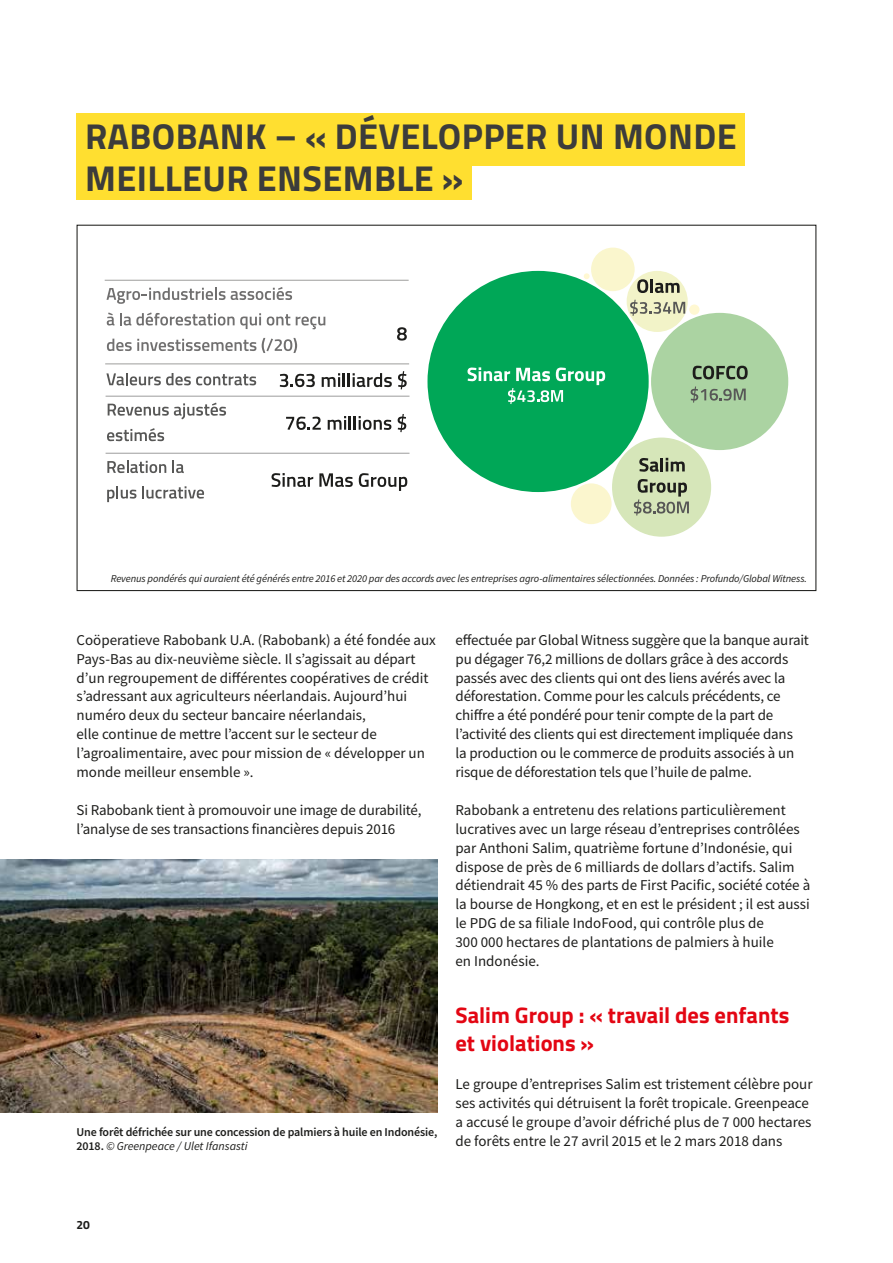
<style>
.page{position:relative;width:893px;height:1263px;background:#fff}
.page>*{position:absolute;margin:0;border:0;box-sizing:border-box;transform-origin:0 0}
.t1{font:700 36px/42.5px "Titillium";letter-spacing:.01em;color:#3c3c3b}
.t2{font:700 22.5px/28.3px "Titillium";color:#e30613}
.t3{font:15px/18.9px "Source Sans Pro";color:#1d1d1b}
.t4{font:600 12px/14.4px "Source Sans Pro";letter-spacing:-.01em;color:#1d1d1b}
.t5{font:700 12px "Titillium";color:#1d1d1b}
.t6{font:italic 10.5px "Source Sans Pro";letter-spacing:-.01em;color:#1d1d1b}
.s1{font-weight:400;font-style:italic}
</style>
<div class="page">
<div style="left:77px;top:113px;width:668px;height:87px;background:#ffdf30"></div>
<img style="left:0;top:859px;width:437px;height:253px">
<div style="left:427px;top:271px;width:222px;height:221px;background:#00a757;border-radius:50%"></div>
<div style="left:651px;top:313px;width:137px;height:137px;background:#abd3a2;border-radius:50%"></div>
<div style="left:612px;top:438px;width:99px;height:99px;background:#d6e6b9;border-radius:50%"></div>
<div style="left:627px;top:271px;width:61px;height:61px;background:#f2f3c8;border-radius:50%"></div>
<div style="left:591px;top:248px;width:44px;height:43px;background:#faf6cd;border-radius:50%"></div>
<div style="left:571px;top:483px;width:41px;height:41px;background:#fbf6ce;border-radius:50%"></div>
<div style="left:689px;top:304px;width:10px;height:11px;background:#fff8d2;border-radius:50%"></div>
<svg style="left:584px;top:273px;width:6px;height:6px"></svg>
<svg style="left:107px;top:287px;width:185px;height:17px"></svg>
<svg style="left:107px;top:312px;width:7px;height:13px"></svg>
<svg style="left:120px;top:312px;width:141px;height:17px"></svg>
<svg style="left:267px;top:314px;width:23px;height:11px"></svg>
<svg style="left:296px;top:316px;width:29px;height:13px"></svg>
<svg style="left:107px;top:339px;width:149px;height:12px"></svg>
<svg style="left:262px;top:338px;width:35px;height:15px"></svg>
<hr style="left:105px;top:280px;width:304px;height:1px;background:#9d9d9c">
<hr style="left:106px;top:453px;width:303px;height:1px;background:#9d9d9c">
<svg style="left:107px;top:461px;width:59px;height:12px"></svg>
<svg style="left:172px;top:461px;width:12px;height:12px"></svg>
<svg style="left:107px;top:486px;width:29px;height:16px"></svg>
<svg style="left:142px;top:486px;width:62px;height:13px"></svg>
<svg style="left:106px;top:373px;width:150px;height:12px"></svg>
<svg style="left:108px;top:403px;width:118px;height:16px"></svg>
<svg style="left:107px;top:428px;width:57px;height:13px"></svg>
<svg style="left:271px;top:473px;width:42px;height:14px"></svg>
<svg style="left:319px;top:473px;width:34px;height:14px"></svg>
<svg style="left:359px;top:473px;width:48px;height:18px"></svg>
<svg style="left:397px;top:327px;width:10px;height:14px"></svg>
<svg style="left:280px;top:374px;width:35px;height:13px"></svg>
<svg style="left:322px;top:373px;width:70px;height:14px"></svg>
<svg style="left:398px;top:371px;width:9px;height:18px"></svg>
<svg style="left:286px;top:417px;width:35px;height:13px"></svg>
<svg style="left:328px;top:416px;width:63px;height:14px"></svg>
<svg style="left:398px;top:414px;width:8px;height:18px"></svg>
<hr style="left:105px;top:363px;width:304px;height:1px;background:#9d9d9c">
<hr style="left:106px;top:396px;width:303px;height:1px;background:#9d9d9c">
<svg style="left:467px;top:367px;width:138px;height:37px"></svg>
<svg style="left:693px;top:366px;width:55px;height:13px"></svg>
<svg style="left:691px;top:386px;width:55px;height:17px"></svg>
<svg style="left:639px;top:458px;width:46px;height:14px"></svg>
<svg style="left:634px;top:479px;width:55px;height:36px"></svg>
<svg style="left:637px;top:279px;width:11px;height:14px"></svg>
<hr style="left:650px;top:279px;width:3px;height:14px;background:#1d1d1b">
<svg style="left:655px;top:283px;width:25px;height:10px"></svg>
<svg style="left:630px;top:300px;width:55px;height:16px"></svg>
<div style="left:472px;top:166px;width:344px;height:45px;background:#fff"></div>
<h1 class="t1" style="left:85px;top:113px;width:653px">RABOBANK – « DÉVELOPPER UN MONDE<br>MEILLEUR ENSEMBLE »</h1>
<p class="t6" style="left:111px;top:572px;width:698px">Revenus pondérés qui auraient été générés entre 2016 et 2020 par des accords avec les entreprises agro-alimentaires sélectionnées. Données : Profundo/Global Witness.</p>
<p class="t3" style="left:77px;top:630px;width:361px">Coöperatieve Rabobank U.A. (Rabobank) a été fondée aux Pays-Bas au dix-neuvième siècle. Il s’agissait au départ d’un regroupement de différentes coopératives de crédit s’adressant aux agriculteurs néerlandais. Aujourd’hui numéro deux du secteur bancaire néerlandais,<br>elle continue de mettre l’accent sur le secteur de l’agroalimentaire, avec pour mission de « développer un monde meilleur ensemble ».</p>
<p class="t3" style="left:77px;top:800px;width:347px">Si Rabobank tient à promouvoir une image de durabilité, l’analyse de ses transactions financières depuis 2016</p>
<p class="t4" style="left:77px;top:1124px;width:362px">Une forêt défrichée sur une concession de palmiers à huile en Indonésie,<br>2018. <span class="s1">© Greenpeace / Ulet Ifansasti</span></p>
<p class="t3" style="left:455px;top:630px;width:355px">effectuée par Global Witness suggère que la banque aurait pu dégager 76,2 millions de dollars grâce à des accords passés avec des clients qui ont des liens avérés avec la déforestation. Comme pour les calculs précédents, ce chiffre a été pondéré pour tenir compte de la part de l’activité des clients qui est directement impliquée dans<br>la production ou le commerce de produits associés à un risque de déforestation tels que l’huile de palme.</p>
<p class="t3" style="left:455px;top:800px;width:356px">Rabobank a entretenu des relations particulièrement lucratives avec un large réseau d’entreprises contrôlées par Anthoni Salim, quatrième fortune d’Indonésie, qui dispose de près de 6 milliards de dollars d’actifs. Salim détiendrait 45 % des parts de First Pacific, société cotée à la bourse de Hongkong, et en est le président ; il est aussi le PDG de sa filiale IndoFood, qui contrôle plus de<br>300 000 hectares de plantations de palmiers à huile<br>en Indonésie.</p>
<h2 class="t2" style="left:455px;top:999px;width:335px">Salim Group : « travail des enfants et violations »</h2>
<p class="t3" style="left:455px;top:1074px;width:359px">Le groupe d’entreprises Salim est tristement célèbre pour ses activités qui détruisent la forêt tropicale. Greenpeace a accusé le groupe d’avoir défriché plus de 7 000 hectares de forêts entre le 27 avril 2015 et le 2 mars 2018 dans</p>
<p class="t5" style="left:77px;top:1216px;width:15px">20</p>
</div>
